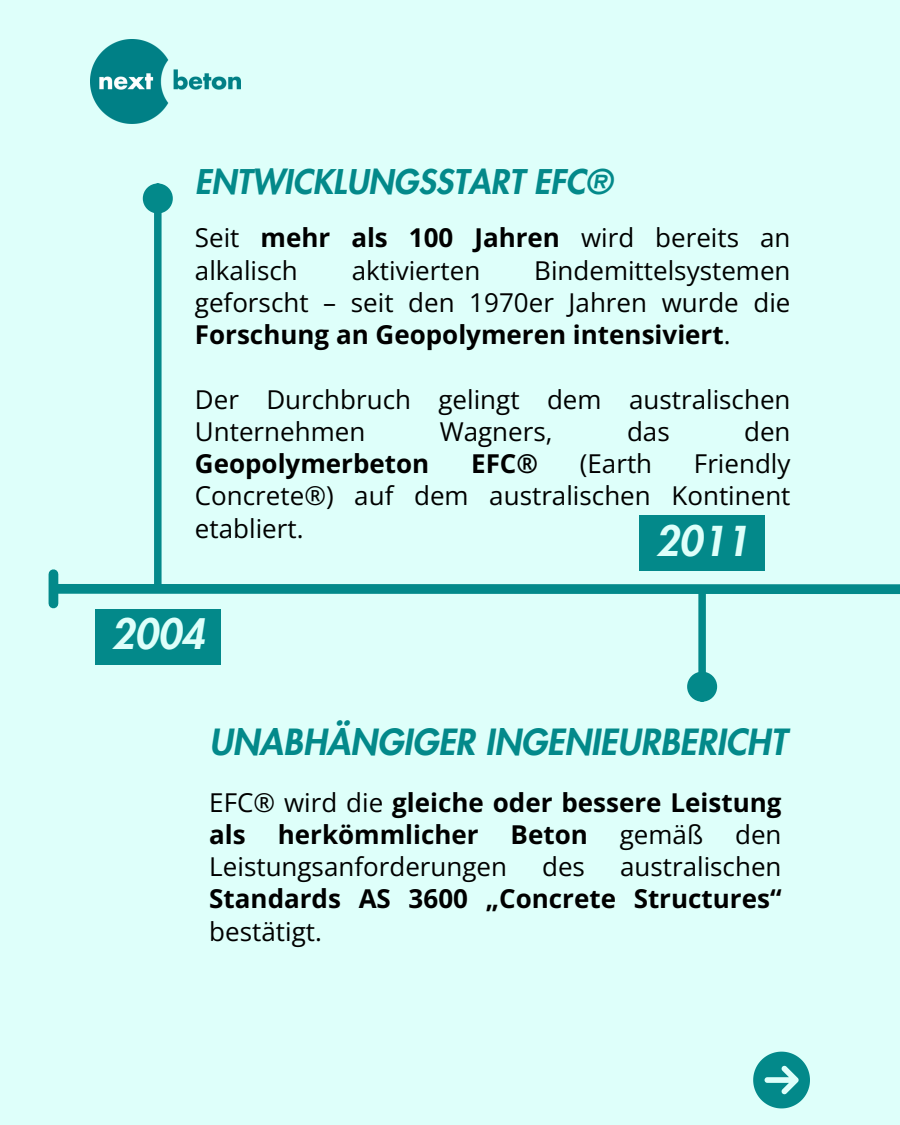
<style>
.page{position:relative;width:900px;height:1125px;background:#defffa}
.page>*{position:absolute;margin:0;border:0;box-sizing:border-box;transform-origin:0 0}
.t1{font:italic 800 40.3px "Futura LT Pro";color:#defffa}
.t2{font:italic 800 35.3px "Futura LT Pro";color:#03898a}
.t3{font:italic 800 33.3px "Futura LT Pro";color:#03898a}
.t4{font:26px/32.2px "Open Sans";color:#000}
.t5{font:700 26px/32.2px "Open Sans";color:#000;text-align:justify}
.s1{font-weight:700}
.s2{font-weight:400}
</style>
<div class="page">
<img style="left:90px;top:39px;width:151px;height:84px">
<svg style="left:753px;top:1052px;width:57px;height:56px"></svg>
<svg style="left:48px;top:579px;width:852px;height:20px"></svg>
<div style="left:49px;top:574px;width:9px;height:29px;background:#03898a"></div>
<div style="left:95px;top:609px;width:125px;height:56px;background:#03898a"></div>
<div style="left:154px;top:212px;width:8px;height:373px;background:#03898a"></div>
<div style="left:147px;top:187px;width:22px;height:23px;background:#03898a;border-radius:50%"></div>
<div style="left:143px;top:183px;width:30px;height:30px;border:8px solid #03898a;border-radius:50%"></div>
<div style="left:698px;top:589px;width:8px;height:85px;background:#03898a"></div>
<div style="left:691px;top:675px;width:22px;height:23px;background:#03898a;border-radius:50%"></div>
<div style="left:687px;top:672px;width:30px;height:30px;border:8px solid #03898a;border-radius:50%"></div>
<div style="left:639px;top:515px;width:126px;height:56px;background:#03898a"></div>
<p class="t3" style="left:195px;top:166px;width:419px">ENTWICKLUNGSSTART EFC®</p>
<p class="t4" style="left:195px;top:221px;width:597px">Seit <span class="s1">mehr als 100 Jahren</span> wird bereits an alkalisch</p>
<p class="t4" style="left:195px;top:253px;width:597px;text-align:justify;text-indent:339px">Bindemittelsystemen geforscht – seit den 1970er Jahren wurde die <span class="s1">Forschung an Geopolymeren intensiviert</span>.</p>
<p class="t4" style="left:195px;top:382px;width:597px">Der Durchbruch gelingt dem australischen<br>Unternehmen</p>
<p class="t4" style="left:352px;top:253px;width:130px">aktivierten</p>
<p class="t4" style="left:440px;top:415px;width:114px">Wagners,</p>
<p class="t4" style="left:627px;top:415px;width:44px">das</p>
<p class="t4" style="left:744px;top:415px;width:48px">den</p>
<p class="t4" style="left:195px;top:447px;width:597px;text-align:justify;text-indent:499px">Friendly Concrete®) auf dem australischen Kontinent etabliert.</p>
<p class="t5" style="left:195px;top:447px;width:236px">Geopolymerbeton</p>
<p class="t5" style="left:471px;top:447px;width:69px">EFC®</p>
<p class="t4" style="left:580px;top:447px;width:74px">(Earth</p>
<p class="t1" style="left:656px;top:523px;width:95px">2011</p>
<h2 class="t1" style="left:111px;top:616px;width:95px">2004</h2>
<h1 class="t2" style="left:209px;top:726px;width:578px">UNABHÄNGIGER INGENIEURBERICHT</h1>
<p class="t5" style="left:209px;top:786px;width:574px"><span class="s2">EFC® wird die</span> gleiche oder bessere Leistung als herkömmlicher Beton <span class="s2">gemäß den Leistungsanforderungen</span></p>
<p class="t5" style="left:209px;top:850px;width:574px;text-indent:411px"><span class="s2">australischen </span>Standards AS 3600 „Concrete Structures“ <span class="s2">bestätigt.</span></p>
<p class="t4" style="left:542px;top:850px;width:44px">des</p>
</div>
